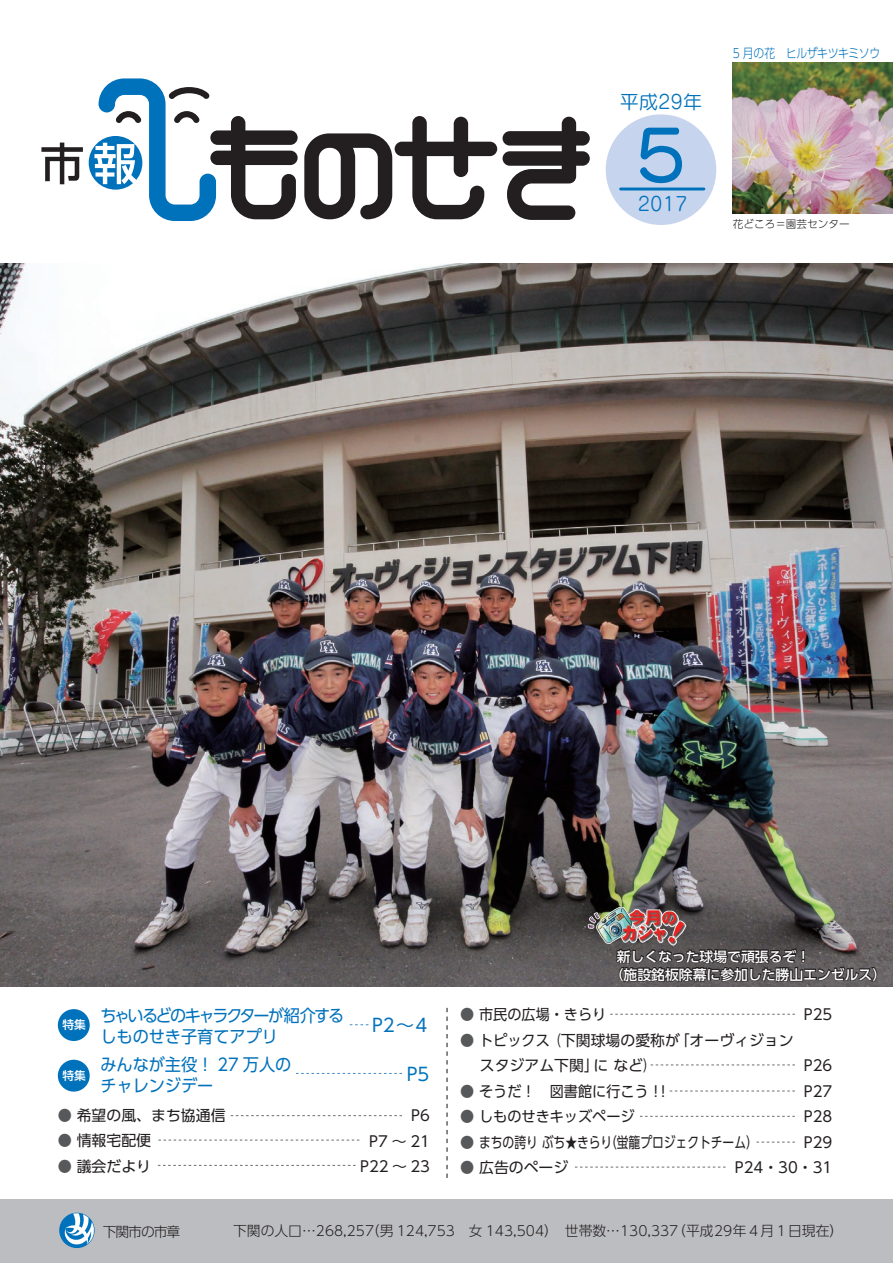
<style>
.page{position:relative;width:893px;height:1263px;background:#fff}
.page>*{position:absolute;margin:0;border:0;box-sizing:border-box;transform-origin:0 0}
.t1{font:69.15px "Seurat Pro DB";color:#0072bc;scale:.9 1}
.t2{font:19.2px "Seurat Pro M";color:#0072bc}
.t3{font:18px "UD Shin Go Pro";color:#0072bc}
.t4{font:16.95px "UD Shin Go Pro";color:#0072bc;scale:.95 1}
.t5{font:16.95px "UD Shin Go Pro";letter-spacing:-.14em;color:#0072bc;scale:.95 1}
.t6{font:14.85px/25.5px "UD Shin Go Pro";color:#231f20;text-align:right}
.t7{font:14.85px/25.5px "UD Shin Go Pro";color:#231f20;scale:.95 1}
.t8{font:14.85px "UD Shin Go Pro";color:#231f20;scale:.79 1}
.t9{font:300 13.8px "UD Shin Go Pro";color:#231f20}
.t10{font:500 13.8px/18px "UD Shin Go Pro";color:#fff}
.t11{font:300 12.75px "UD Shin Go Pro";letter-spacing:-.04em;color:#0072bc;scale:.85 1}
.t12{font:500 11.7px "UD Shin Go Pro";color:#fff}
.t13{font:300 10.65px "UD Shin Go Pro";color:#231f20}
.s1{color:#57585a}
</style>
<div class="page">
<img style="left:0;top:264px;width:893px;height:722px">
<div style="left:606px;top:114px;width:110px;height:111px;background:#c6d5ed;border-radius:50%"></div>
<hr style="left:621px;top:187px;width:83px;height:3px;background:#0072bc">
<svg style="left:503px;top:117px;width:87px;height:103px"></svg>
<svg style="left:304px;top:116px;width:193px;height:103px"></svg>
<div style="left:89px;top:136px;width:53px;height:54px;background:#0072bc;border-radius:50%"></div>
<svg style="left:41px;top:143px;width:42px;height:41px"></svg>
<svg style="left:94px;top:78px;width:204px;height:143px"></svg>
<div style="left:0;top:1199px;width:893px;height:64px;background:#bcbdc0"></div>
<svg style="left:614px;top:946px;width:264px;height:38px;background:#444041"></svg>
<img style="left:732px;top:62px;width:161px;height:152px">
<div style="left:59px;top:1213px;width:36px;height:35px;background:#0072bc;border-radius:50%"></div>
<svg style="left:65px;top:1213px;width:30px;height:32px"></svg>
<img style="left:588px;top:908px;width:105px;height:38px">
<svg style="left:231px;top:1115px;width:171px;height:1px"></svg>
<svg style="left:296px;top:1073px;width:106px;height:1px"></svg>
<svg style="left:350px;top:1024px;width:18px;height:1px"></svg>
<svg style="left:158px;top:1140px;width:201px;height:1px"></svg>
<svg style="left:158px;top:1165px;width:198px;height:1px"></svg>
<svg style="left:446px;top:1008px;width:2px;height:170px"></svg>
<svg style="left:610px;top:1014px;width:185px;height:1px"></svg>
<svg style="left:670px;top:1091px;width:125px;height:1px"></svg>
<svg style="left:651px;top:1064px;width:144px;height:1px"></svg>
<svg style="left:640px;top:1116px;width:155px;height:1px"></svg>
<svg style="left:756px;top:1142px;width:39px;height:1px"></svg>
<svg style="left:575px;top:1167px;width:150px;height:1px"></svg>
<div style="left:58px;top:1009px;width:32px;height:32px;background:#0072bc;border-radius:50%"></div>
<div style="left:58px;top:1060px;width:32px;height:31px;background:#0072bc;border-radius:50%"></div>
<p class="t2" style="left:620px;top:89px;width:84px">平成29年</p>
<h1 class="t1" style="left:630px;top:110px;width:71px">５</h1>
<p class="t2" style="left:638px;top:192px;width:51px">2017</p>
<p class="t11" style="left:733px;top:43px;width:175px">5 月の花　ヒルザキツキミソウ</p>
<p class="t13" style="left:733px;top:215px;width:118px">花どころ＝園芸センター</p>
<p class="t10" style="left:610px;top:947px;width:278px;text-indent:7px">新しくなった球場で頑張るぞ!<br>（施設銘板除幕に参加した勝山エンゼルス(</p>
<p class="t12" style="left:63px;top:1015px;width:25px">特集</p>
<p class="t12" style="left:63px;top:1066px;width:25px">特集</p>
<p class="t5" style="left:100px;top:1002px;width:258px">ちゃいるどのキャラクターが紹介する</p>
<p class="t4" style="left:100px;top:1023px;width:189px">しものせき子育てアプリ</p>
<p class="t4" style="left:100px;top:1050px;width:203px">みんなが主役！ 27 万人の</p>
<p class="t4" style="left:100px;top:1071px;width:121px">チャレンジデー</p>
<p class="t6" style="left:58px;top:1102px;width:169px"><span class="s1">●</span> 希望の風、まち協通信</p>
<p class="t6" style="left:58px;top:1127px;width:95px"><span class="s1">●</span> 情報宅配便</p>
<p class="t6" style="left:58px;top:1153px;width:95px"><span class="s1">●</span> 議会だより</p>
<p class="t3" style="left:372px;top:1011px;width:57px">P2~4</p>
<p class="t3" style="left:407px;top:1060px;width:24px">P5</p>
<p class="t6" style="left:360px;top:1102px;width:71px">P6<br>P7~21<br>P22 ~ 23</p>
<p class="t7" style="left:460px;top:1001px;width:155px"><span class="s1">●</span> 市民の広場・きらり</p>
<p class="t6" style="left:804px;top:1001px;width:30px">P25</p>
<p class="t6" style="left:735px;top:1052px;width:99px">P26<br>P27<br>P28<br>P29<br>P24・30・31</p>
<p class="t7" style="left:594px;top:1027px;width:93px;text-indent:-133px"><span class="s1">●</span> トピックス（下関球場の愛称がになど(</p>
<p class="t6" style="left:675px;top:1027px;width:121px">「オーヴィジョン</p>
<p class="t6" style="left:480px;top:1052px;width:121px">スタジアム下関」</p>
<p class="t7" style="left:460px;top:1078px;width:223px"><span class="s1">●</span> そうだ！　図書館に行こう !!</p>
<p class="t7" style="left:605px;top:1103px;width:162px;text-indent:-145px"><span class="s1">●</span> しものせきキッズページ<br>（蛍籠プロジェクトチーム(</p>
<p class="t8" style="left:460px;top:1130px;width:194px"><span class="s1">●</span> まちの誇りぶち★きらり</p>
<p class="t6" style="left:460px;top:1154px;width:110px"><span class="s1">●</span> 広告のページ</p>
<p class="t9" style="left:103px;top:1220px;width:79px">下関市の市章</p>
<p class="t9" style="left:366px;top:1219px;width:314px">（男 124,753　女 143,504）　世帯数…130,337</p>
<p class="t9" style="left:672px;top:1219px;width:173px">（平成29年４月１日現在(</p>
<p class="t9" style="left:233px;top:1219px;width:143px">下関の人口…268,257</p>
</div>
